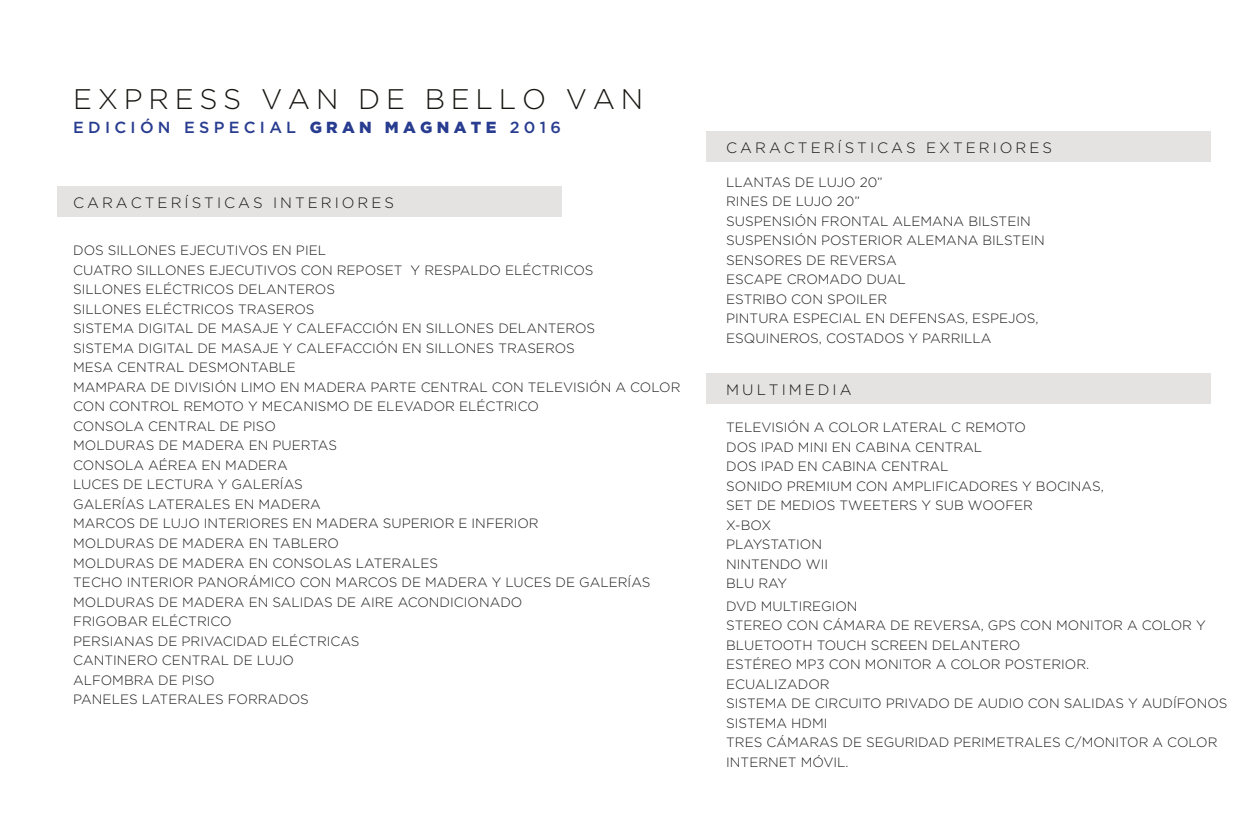
<style>
.page{position:relative;width:1255px;height:830px;background:#fff}
.page>*{position:absolute;margin:0;border:0;box-sizing:border-box;transform-origin:0 0}
.t1{font:300 28.35px "Gotham";letter-spacing:.2em;color:#171511}
.t2{font:500 16.05px "Gotham";letter-spacing:.27em;color:#283c90}
.t3{font:300 15px "Gotham";letter-spacing:.2em;color:#171511}
.t4{font:300 13.5px/19.5px "Gotham";color:#201d1e}
.s1{font-weight:900}
</style>
<div class="page">
<div style="left:58px;top:186px;width:504px;height:30px;background:#e5e3e2"></div>
<div style="left:706px;top:131px;width:504px;height:31px;background:#e5e3e2"></div>
<div style="left:706px;top:373px;width:504px;height:30px;background:#e5e3e2"></div>
<h1 class="t1" style="left:73px;top:81px;width:571px">EXPRESS VAN DE BELLO VAN</h1>
<p class="t2" style="left:73px;top:117px;width:489px">EDICIÓN ESPECIAL <span class="s1">GRAN MAGNATE</span> 2016</p>
<p class="t3" style="left:73px;top:193px;width:322px">CARACTERÍSTICAS INTERIORES</p>
<p class="t4" style="left:73px;top:240px;width:608px">DOS SILLONES EJECUTIVOS EN PIEL<br>CUATRO SILLONES EJECUTIVOS CON REPOSET Y RESPALDO ELÉCTRICOS<br>SILLONES ELÉCTRICOS DELANTEROS<br>SILLONES ELÉCTRICOS TRASEROS<br>SISTEMA DIGITAL DE MASAJE Y CALEFACCIÓN EN SILLONES DELANTEROS<br>SISTEMA DIGITAL DE MASAJE Y CALEFACCIÓN EN SILLONES TRASEROS<br>MESA CENTRAL DESMONTABLE<br>MAMPARA DE DIVISIÓN LIMO EN MADERA PARTE CENTRAL CON TELEVISIÓN A COLOR CON CONTROL REMOTO Y MECANISMO DE ELEVADOR ELÉCTRICO<br>CONSOLA CENTRAL DE PISO<br>MOLDURAS DE MADERA EN PUERTAS<br>CONSOLA AÉREA EN MADERA<br>LUCES DE LECTURA Y GALERÍAS<br>GALERÍAS LATERALES EN MADERA<br>MARCOS DE LUJO INTERIORES EN MADERA SUPERIOR E INFERIOR<br>MOLDURAS DE MADERA EN TABLERO<br>MOLDURAS DE MADERA EN CONSOLAS LATERALES<br>TECHO INTERIOR PANORÁMICO CON MARCOS DE MADERA Y LUCES DE GALERÍAS MOLDURAS DE MADERA EN SALIDAS DE AIRE ACONDICIONADO<br>FRIGOBAR ELÉCTRICO<br>PERSIANAS DE PRIVACIDAD ELÉCTRICAS<br>CANTINERO CENTRAL DE LUJO<br>ALFOMBRA DE PISO<br>PANELES LATERALES FORRADOS</p>
<p class="t3" style="left:726px;top:138px;width:327px">CARACTERÍSTICAS EXTERIORES</p>
<p class="t4" style="left:726px;top:172px;width:320px">LLANTAS DE LUJO 20”<br>RINES DE LUJO 20”<br>SUSPENSIÓN FRONTAL ALEMANA BILSTEIN<br>SUSPENSIÓN POSTERIOR ALEMANA BILSTEIN<br>SENSORES DE REVERSA<br>ESCAPE CROMADO DUAL<br>ESTRIBO CON SPOILER<br>PINTURA ESPECIAL EN DEFENSAS, ESPEJOS,<br>ESQUINEROS, COSTADOS Y PARRILLA</p>
<p class="t3" style="left:726px;top:380px;width:127px">MULTIMEDIA</p>
<p class="t4" style="left:726px;top:417px;width:379px">TELEVISIÓN A COLOR LATERAL C REMOTO<br>DOS IPAD MINI EN CABINA CENTRAL<br>DOS IPAD EN CABINA CENTRAL<br>SONIDO PREMIUM CON AMPLIFICADORES Y BOCINAS,<br>SET DE MEDIOS TWEETERS Y SUB WOOFER<br>X-BOX<br>PLAYSTATION<br>NINTENDO WII<br>BLU RAY</p>
<p class="t4" style="left:726px;top:595px;width:503px">DVD MULTIREGION<br>STEREO CON CÁMARA DE REVERSA, GPS CON MONITOR A COLOR Y BLUETOOTH TOUCH SCREEN DELANTERO<br>ESTÉREO MP3 CON MONITOR A COLOR POSTERIOR.<br>ECUALIZADOR<br>SISTEMA DE CIRCUITO PRIVADO DE AUDIO CON SALIDAS Y AUDÍFONOS SISTEMA HDMI<br>TRES CÁMARAS DE SEGURIDAD PERIMETRALES C/MONITOR A COLOR INTERNET MÓVIL.</p>
</div>
